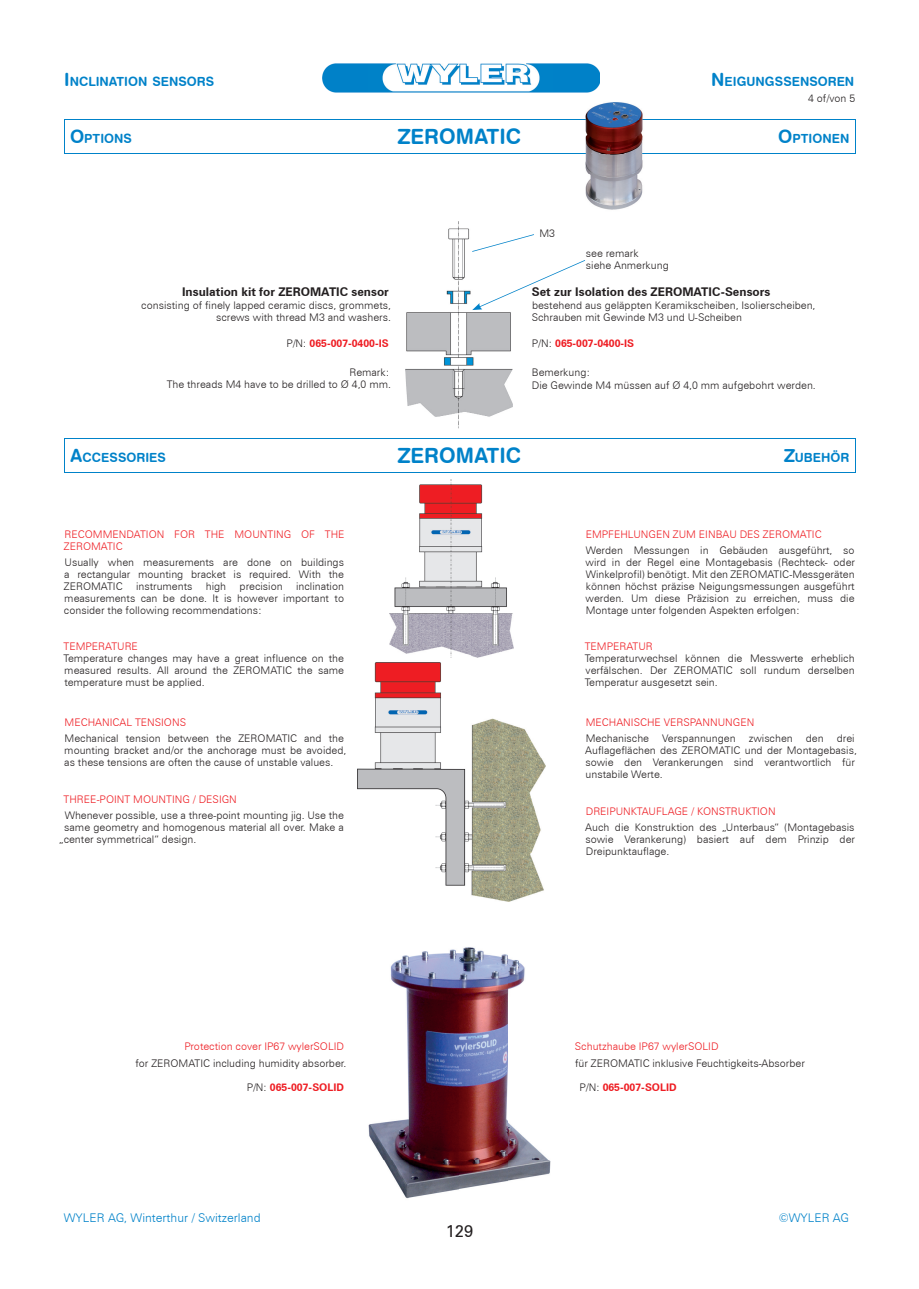
<style>
.page{position:relative;width:919px;height:1289px;background:#fff}
.page>*{position:absolute;margin:0;border:0;box-sizing:border-box;transform-origin:0 0}
.t1{font:21px "Swiss 721 BT Bold Rounded";color:#0082c9}
.t2{font:16.5px "Zurich BT";color:#231f20}
.t3{font:12.6px "Swiss 721 BT Bold Rounded";color:#0082c9}
.t4{font:700 12px "Zurich BT";color:#231f20}
.t5{font:300 12px "Zurich BT";color:#0082c9}
.t6{font:300 10.5px/12px "Zurich BT";color:#231f20;text-align:justify}
.t7{font:300 10.5px/12px "Zurich BT";color:#ee1d23}
.t8{font:700 10.5px "Zurich BT";color:#ee1d23}
.s1{font-size:18px}
.s2{font-weight:300;color:#231f20}
</style>
<div class="page">
<img style="left:322px;top:64px;width:277px;height:28px">
<img style="left:405px;top:221px;width:108px;height:207px">
<img style="left:389px;top:479px;width:124px;height:178px">
<img style="left:358px;top:662px;width:187px;height:239px">
<svg style="left:472px;top:234px;width:62px;height:18px"></svg>
<svg style="left:472px;top:260px;width:113px;height:50px"></svg>
<hr style="left:64px;top:438px;width:264px;height:1px;background:#0082c9">
<hr style="left:64px;top:438px;width:1px;height:34px;background:#0082c9">
<hr style="left:328px;top:438px;width:527px;height:1px;background:#0082c9">
<hr style="left:855px;top:438px;width:1px;height:34px;background:#0082c9">
<hr style="left:64px;top:472px;width:791px;height:1px;background:#0082c9">
<hr style="left:64px;top:119px;width:264px;height:1px;background:#0082c9">
<hr style="left:64px;top:119px;width:1px;height:34px;background:#0082c9">
<hr style="left:328px;top:119px;width:527px;height:1px;background:#0082c9">
<hr style="left:855px;top:119px;width:1px;height:34px;background:#0082c9">
<hr style="left:64px;top:153px;width:791px;height:1px;background:#0082c9">
<img style="left:585px;top:102px;width:58px;height:108px">
<img style="left:591px;top:119px;width:52px;height:1px">
<img style="left:591px;top:153px;width:52px;height:1px">
<img style="left:368px;top:947px;width:183px;height:252px">
<p class="t3" style="left:64px;top:73px;width:151px"><span class="s1">I</span>NCLINATION SENSORS</p>
<p class="t3" style="left:711px;top:73px;width:144px"><span class="s1">N</span>EIGUNGSSENSOREN</p>
<p class="t6" style="left:808px;top:92px;width:48px">4 of/von 5</p>
<p class="t3" style="left:70px;top:131px;width:63px"><span class="s1">O</span>PTIONS</p>
<h1 class="t1" style="left:398px;top:124px;width:125px">ZEROMATIC</h1>
<p class="t3" style="left:778px;top:131px;width:73px"><span class="s1">O</span>PTIONEN</p>
<p class="t4" style="left:182px;top:285px;width:208px">Insulation kit for ZEROMATIC sensor</p>
<p class="t6" style="left:141px;top:299px;width:251px;line-height:12.6px;text-align:right">consisting of finely lapped ceramic discs, grommets, screws with thread M3 and washers.</p>
<p class="t8" style="left:286px;top:336px;width:104px"><span class="s2">P/N:</span> 065-007-0400-IS</p>
<p class="t6" style="left:167px;top:365px;width:226px;line-height:12.6px;text-align:right">Remark:<br>The threads M4 have to be drilled to Ø 4,0 mm.</p>
<p class="t6" style="left:539px;top:227px;width:17px">M3</p>
<p class="t6" style="left:586px;top:247px;width:84px;line-height:12.6px">see remark<br>siehe Anmerkung</p>
<p class="t4" style="left:531px;top:285px;width:240px">Set zur Isolation des ZEROMATIC-Sensors</p>
<p class="t6" style="left:531px;top:299px;width:285px;line-height:12.6px">bestehend aus geläppten Keramikscheiben, Isolierscheiben,<br>Schrauben mit Gewinde M3 und U-Scheiben</p>
<p class="t8" style="left:532px;top:336px;width:104px"><span class="s2">P/N:</span> 065-007-0400-IS</p>
<p class="t6" style="left:532px;top:366px;width:285px;line-height:12.6px">Bemerkung:<br>Die Gewinde M4 müssen auf Ø 4,0 mm aufgebohrt werden.</p>
<p class="t3" style="left:70px;top:450px;width:97px"><span class="s1">A</span>CCESSORIES</p>
<h1 class="t1" style="left:398px;top:442px;width:125px">ZEROMATIC</h1>
<p class="t3" style="left:784px;top:450px;width:67px"><span class="s1">Z</span>UBEHÖR</p>
<p class="t7" style="left:64px;top:528px;width:282px">RECOMMENDATION FOR THE MOUNTING OF THE<br>ZEROMATIC</p>
<p class="t6" style="left:64px;top:556px;width:281px">Usually when measurements are done on buildings a rectangular mounting bracket is required. With the ZEROMATIC</p>
<p class="t6" style="left:64px;top:580px;width:281px;text-indent:232px">inclination measurements can be done. It is however important to consider the following recommendations:</p>
<p class="t7" style="left:64px;top:640px;width:76px">TEMPERATURE</p>
<p class="t6" style="left:64px;top:652px;width:282px">Temperature changes may have a great influence on the measured results. All around the ZEROMATIC the same temperature must be applied.</p>
<p class="t7" style="left:65px;top:716px;width:123px">MECHANICAL TENSIONS</p>
<p class="t6" style="left:64px;top:732px;width:283px;text-align:left">Mechanical tension between the ZEROMATIC and the mounting bracket and/or the anchorage must be avoided, as these tensions are often the cause of unstable values.</p>
<p class="t7" style="left:64px;top:792px;width:175px">THREE-POINT MOUNTING / DESIGN</p>
<p class="t6" style="left:65px;top:809px;width:281px">Whenever possible, use a three-point mounting jig. Use the</p>
<p class="t6" style="left:64px;top:821px;width:281px">same geometry and homogenous material all over. Make a</p>
<p class="t6" style="left:59px;top:833px;width:139px">„center symmetrical“ design.</p>
<p class="t6" style="left:136px;top:580px;width:58px">instruments</p>
<p class="t6" style="left:206px;top:580px;width:22px">high</p>
<p class="t6" style="left:239px;top:580px;width:45px">precision</p>
<p class="t7" style="left:184px;top:1040px;width:161px">Protection cover IP67 wylerSOLID</p>
<p class="t6" style="left:135px;top:1056px;width:212px">for ZEROMATIC including humidity absorber.</p>
<p class="t8" style="left:247px;top:1080px;width:99px"><span class="s2">P/N:</span> 065-007-SOLID</p>
<p class="t7" style="left:585px;top:528px;width:237px">EMPFEHLUNGEN ZUM EINBAU DES ZEROMATIC</p>
<p class="t6" style="left:585px;top:544px;width:271px">Werden Messungen in Gebäuden ausgeführt, so wird in der Regel eine Montagebasis (Rechteck- oder Winkelprofil) benötigt. Mit den ZEROMATIC-Messgeräten können höchst präzise Neigungsmessungen ausgeführt werden. Um diese Präzision zu erreichen, muss die Montage unter folgenden Aspekten erfolgen:</p>
<p class="t7" style="left:584px;top:640px;width:70px">TEMPERATUR</p>
<p class="t6" style="left:584px;top:652px;width:271px">Temperaturwechsel können die Messwerte erheblich verfälschen. Der ZEROMATIC soll rundum derselben Temperatur ausgesetzt sein.</p>
<p class="t7" style="left:585px;top:716px;width:170px">MECHANISCHE VERSPANNUNGEN</p>
<p class="t6" style="left:585px;top:732px;width:273px;text-align:left">Mechanische Verspannungen zwischen den drei Auflageflächen des ZEROMATIC und der Montagebasis, sowie den Verankerungen sind verantwortlich für unstabile Werte.</p>
<p class="t7" style="left:585px;top:804px;width:191px">DREIPUNKTAUFLAGE / KONSTRUKTION</p>
<p class="t6" style="left:585px;top:821px;width:271px">Auch die Konstruktion des „Unterbaus“ (Montagebasis sowie Verankerung) basiert auf dem Prinzip der Dreipunktauflage.</p>
<p class="t7" style="left:575px;top:1040px;width:145px">Schutzhaube IP67 wylerSOLID</p>
<p class="t6" style="left:575px;top:1056px;width:231px">für ZEROMATIC inklusive Feuchtigkeits-Absorber</p>
<p class="t8" style="left:579px;top:1080px;width:99px"><span class="s2">P/N:</span> 065-007-SOLID</p>
<p class="t5" style="left:64px;top:1209px;width:198px">WYLER AG, Winterthur / Switzerland</p>
<p class="t5" style="left:778px;top:1209px;width:72px">©WYLER AG</p>
<h2 class="t2" style="left:446px;top:1220px;width:29px">129</h2>
</div>
